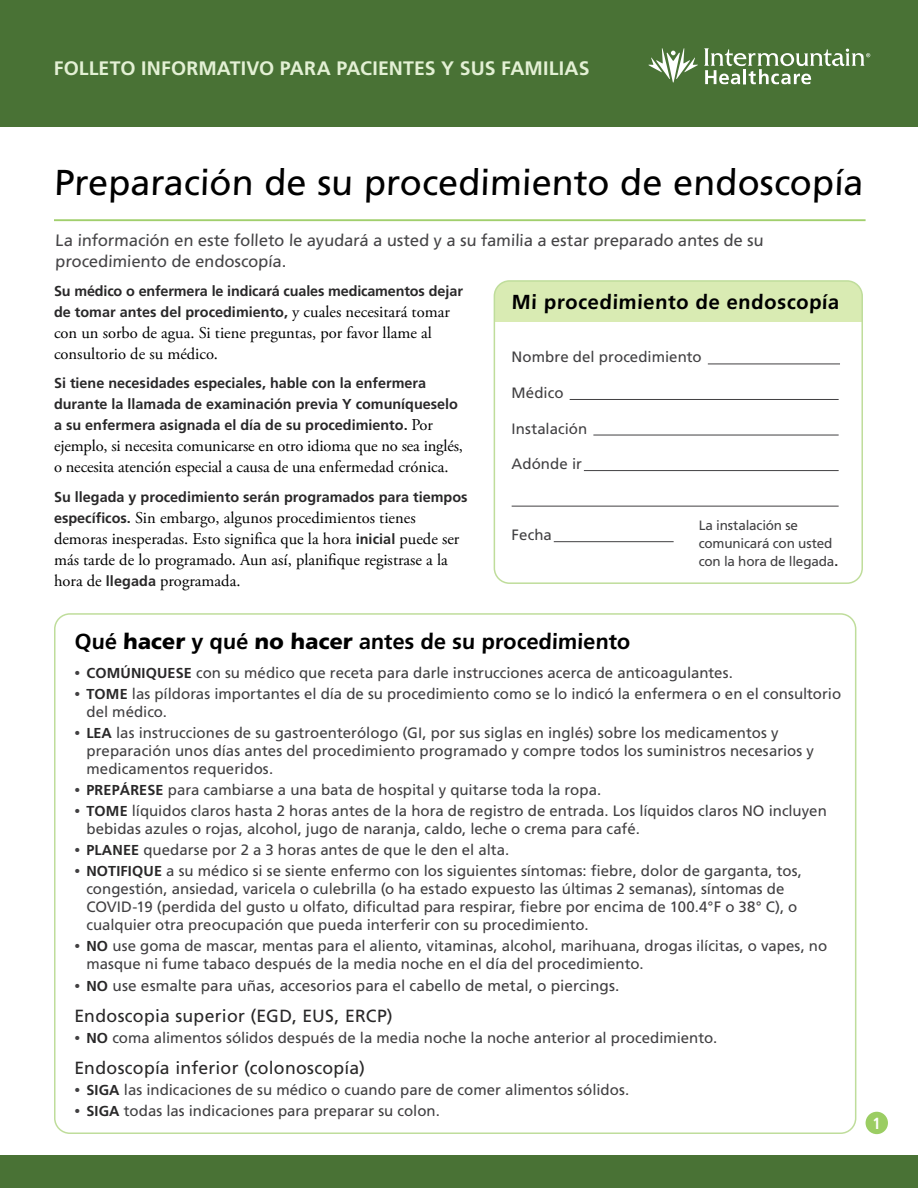
<style>
.page{position:relative;width:918px;height:1188px;background:#fff}
.page>*{position:absolute;margin:0;border:0;box-sizing:border-box;transform-origin:0 0}
.Title__h1{font:36px "Frutiger LT Std";color:#000}
.Level_1__h2{font:700 21.75px "Frutiger LT Std";color:#000}
.t1{font:700 20.25px "Frutiger LT Std";color:#000}
.t2{font:700 19.5px "Frutiger LT Std";letter-spacing:.005em;color:#e3f0d4}
.Title_bar{font:17.7px "Frutiger LT Std";letter-spacing:.015em;color:#292829}
.Main_tight_1{font:16.5px/21px "Adobe Garamond Pro";color:#000}
.Main__p{font:16.5px/21px "Frutiger LT Std";color:#464547}
.t3{font:700 condensed 16.2px "Frutiger LT Std";color:#fff}
.t4{font:15.3px "Frutiger LT Std";color:#414042}
.t5{font:15px/18px "Frutiger LT Std";color:#414042}
.Main_tight_1-2{font:700 14.4px/21px "Frutiger LT Std";color:#292829}
.Main_table{font:13.5px/18px "Frutiger LT Std";letter-spacing:-.015em;color:#414042}
.s1{font-family:"Adobe Garamond Pro";font-weight:400;font-size:16.5px;color:#000}
.s2{font-family:"Frutiger LT Std";font-weight:700;font-size:14.4px;color:#292829}
.s3{font-weight:700;color:#292829}
.s4{font-weight:900}
.s5{font-family:"Adobe Garamond Pro"}
.s6{font-weight:700;font-size:14.4px;color:#292829}
.s7{font-family:"Adobe Garamond Pro";font-size:15px}
</style>
<div class="page">
<div style="left:0;top:1156px;width:918px;height:32px;background:#497235"></div>
<div style="left:0;top:0;width:918px;height:127px;background:#497235"></div>
<div style="left:866px;top:1112px;width:22px;height:22px;background:#9bcd63;border-radius:50%"></div>
<svg style="left:648px;top:48px;width:50px;height:34px"></svg>
<svg style="left:704px;top:48px;width:166px;height:36px"></svg>
<hr style="left:54px;top:219px;width:812px;height:2px;background:#a1cf6d">
<div style="left:494px;top:281px;width:368px;height:40px;background:#d9ebb3"></div>
<hr style="left:708px;top:364px;width:132px;height:1px;background:#414042">
<hr style="left:570px;top:399px;width:269px;height:1px;background:#414042">
<hr style="left:593px;top:435px;width:246px;height:1px;background:#414042">
<hr style="left:584px;top:470px;width:255px;height:1px;background:#414042">
<hr style="left:512px;top:506px;width:327px;height:1px;background:#414042">
<hr style="left:554px;top:541px;width:120px;height:1px;background:#414042">
<div style="left:494px;top:280px;width:369px;height:304px;border:2px solid #bfdd9b;border-radius:15px"></div>
<p class="t2" style="left:54px;top:57px;width:537px">FOLLETO INFORMATIVO PARA PACIENTES Y SUS FAMILIAS</p>
<p class="Title__h1" style="left:54px;top:162px;width:812px">Preparación de su procedimiento de endoscopía</p>
<p class="Main__p" style="left:55px;top:230px;width:711px">La información en este folleto le ayudará a usted y a su familia a estar preparado antes de su procedimiento de endoscopía.</p>
<p class="t1" style="left:512px;top:290px;width:330px">Mi procedimiento de endoscopía</p>
<p class="t5" style="left:512px;top:348px;width:192px">Nombre del procedimiento</p>
<p class="t5" style="left:512px;top:384px;width:53px">Médico</p>
<p class="t5" style="left:512px;top:419px;width:77px">Instalación</p>
<p class="t5" style="left:512px;top:455px;width:72px">Adónde ir</p>
<p class="Main_tight_1-2" style="left:54px;top:281px;width:411px">Su médico o enfermera le indicará cuales medicamentos dejar de tomar antes del procedimiento, <span class="s1">y cuales necesitará tomar</span></p>
<p class="Main_tight_1" style="left:54px;top:323px;width:379px">con un sorbo de agua. Si tiene preguntas, por favor llame al consultorio de su médico.</p>
<p class="Main_tight_1-2" style="left:54px;top:373px;width:406px">Si tiene necesidades especiales, hable con la enfermera durante la llamada de examinación previa Y comuníqueselo a su enfermera asignada el día de su procedimiento. <span class="s1">Por</span></p>
<p class="Main_tight_1" style="left:54px;top:436px;width:411px">ejemplo, si necesita comunicarse en otro idioma que no sea inglés, o necesita atención especial a causa de una enfermedad crónica.</p>
<p class="Main_tight_1-2" style="left:54px;top:486px;width:415px">Su llegada y procedimiento serán programados para tiempos</p>
<p class="Main_tight_1" style="left:54px;top:508px;width:407px"><span class="s2">específicos.</span> Sin embargo, algunos procedimientos tienes demoras inesperadas. Esto significa que la hora <span class="s2">inicial</span> puede ser más tarde de lo programado. Aun así, planifique registrase a la hora de <span class="s2">llegada</span> programada.</p>
<p class="t5" style="left:512px;top:526px;width:42px">Fecha</p>
<p class="Main_table" style="left:699px;top:516px;width:141px">La instalación se comunicará con usted con la hora de llegada<span class="s3">.</span></p>
<p class="Level_1__h2" style="left:74px;top:629px;width:558px">Qué <span class="s4">hacer</span> y qué <span class="s4">no hacer</span> antes de su procedimiento</p>
<p class="t5" style="left:74px;top:664px;width:660px"><span class="s5">•</span> <span class="s6">COMÚNIQUESE</span> con su médico que receta para darle instrucciones acerca de anticoagulantes.</p>
<p class="t5" style="left:86px;top:685px;width:756px;text-indent:-12px"><span class="s5">•</span> <span class="s6">TOME</span> las píldoras importantes el día de su procedimiento como se lo indicó la enfermera o en el consultorio del médico.</p>
<p class="t5" style="left:86px;top:724px;width:729px;text-indent:-12px"><span class="s5">•</span> <span class="s6">LEA</span> las instrucciones de su gastroenterólogo (GI, por sus siglas en inglés) sobre los medicamentos y preparación unos días antes del procedimiento programado y compre todos los suministros necesarios y medicamentos requeridos.</p>
<p class="t5" style="left:74px;top:781px;width:528px"><span class="s5">•</span> <span class="s6">PREPÁRESE</span> para cambiarse a una bata de hospital y quitarse toda la ropa.</p>
<p class="t5" style="left:86px;top:802px;width:742px;text-indent:-12px"><span class="s5">•</span> <span class="s6">TOME</span> líquidos claros hasta 2 horas antes de la hora de registro de entrada. Los líquidos claros NO incluyen bebidas azules o rojas, alcohol, jugo de naranja, caldo, leche o crema para café.</p>
<p class="t5" style="left:74px;top:841px;width:437px"><span class="s5">•</span> <span class="s6">PLANEE</span> quedarse por 2 a 3 horas antes de que le den el alta.</p>
<p class="t5" style="left:86px;top:862px;width:717px;text-indent:-12px"><span class="s5">•</span> <span class="s6">NOTIFIQUE</span> a su médico si se siente enfermo con los siguientes síntomas: fiebre, dolor de garganta, tos, congestión, ansiedad, varicela o culebrilla (o ha estado expuesto las últimas 2 semanas), síntomas de COVID-19 (perdida del gusto u olfato, dificultad para respirar, fiebre por encima de 100.4°F o 38° C), o cualquier otra preocupación que pueda interferir con su procedimiento.</p>
<p class="t5" style="left:86px;top:937px;width:742px;text-indent:-12px"><span class="s5">•</span> <span class="s6">NO</span> use goma de mascar, mentas para el aliento, vitaminas, alcohol, marihuana, drogas ilícitas, o vapes, no masque ni fume tabaco después de la media noche en el día del procedimiento.</p>
<p class="t4" style="left:74px;top:976px;width:547px"><span class="s7">•</span> <span class="s6">NO</span> use esmalte para uñas, accesorios para el cabello de metal, o piercings.</p>
<p class="Title_bar" style="left:74px;top:1005px;width:320px">Endoscopia superior (EGD, EUS, ERCP)</p>
<p class="t5" style="left:74px;top:1028px;width:644px"><span class="s5">•</span> <span class="s6">NO</span> coma alimentos sólidos después de la media noche la noche anterior al procedimiento.</p>
<p class="Title_bar" style="left:74px;top:1057px;width:292px">Endoscopía inferior (colonoscopía)</p>
<p class="t5" style="left:74px;top:1080px;width:556px"><span class="s5">•</span> <span class="s6">SIGA</span> las indicaciones de su médico o cuando pare de comer alimentos sólidos.</p>
<p class="t5" style="left:74px;top:1101px;width:367px"><span class="s5">•</span> <span class="s6">SIGA</span> todas las indicaciones para preparar su colon.</p>
<p class="t3" style="left:873px;top:1113px;width:10px">1</p>
</div>
